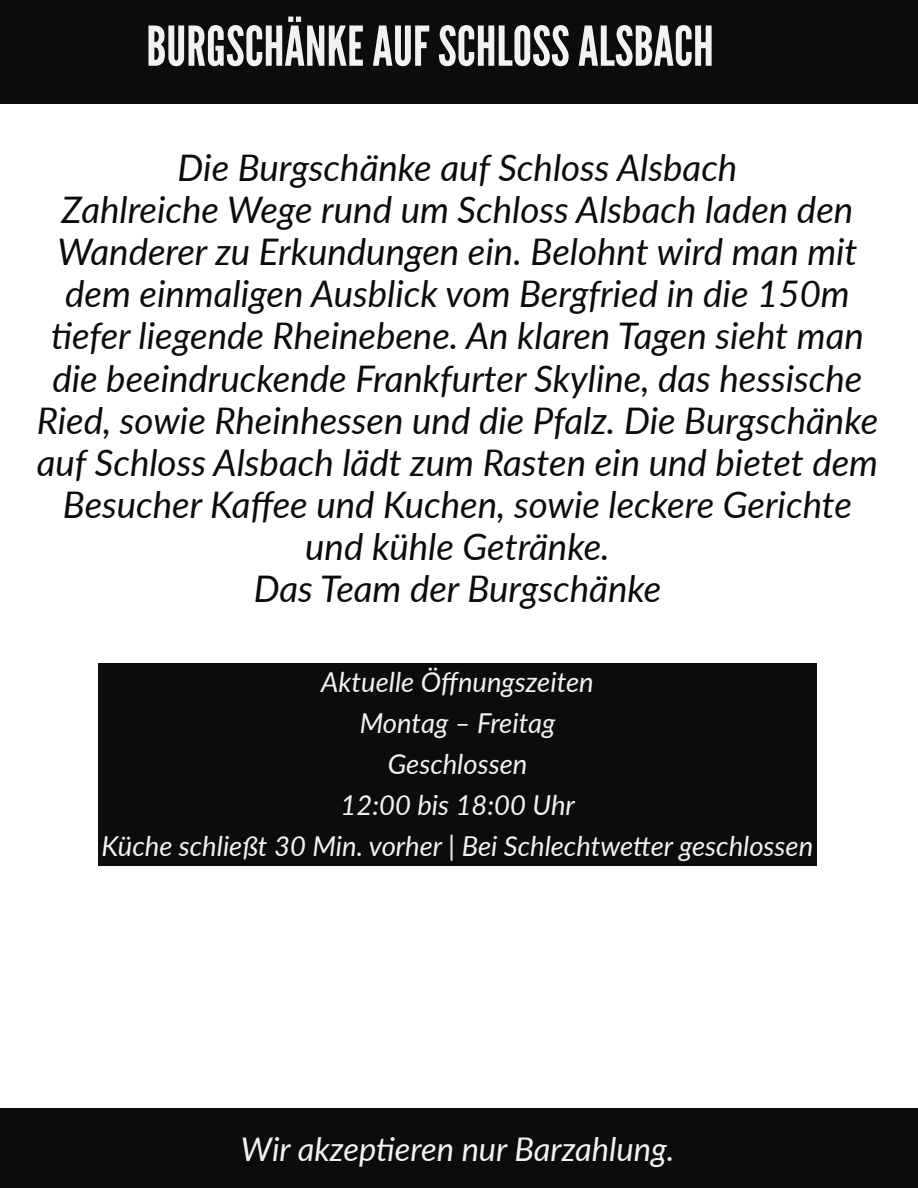
<style>
.page{position:relative;width:918px;height:1188px;background:#fff}
.page>*{position:absolute;margin:0;border:0;box-sizing:border-box;transform-origin:0 0}
.t1{font:54.75px "League Gothic";color:#f2f2f2}
.t2{font:italic 36.6px/42.2px "Lato";color:#0d0c0a;text-align:center}
.t3{font:italic 32.7px "Lato";color:#f2f2f2}
.t4{font:italic 27.45px/41.1px "Lato";color:#f2f2f2;text-align:center}
</style>
<div class="page">
<div style="left:0;top:0;width:918px;height:104px;background:#0d0c0a"></div>
<div style="left:0;top:1108px;width:918px;height:80px;background:#0d0c0a"></div>
<div style="left:98px;top:664px;width:718px;height:202px;background:#0d0c0a"></div>
<h1 class="t1" style="left:146px;top:14px;width:569px">BURGSCHÄNKE AUF SCHLOSS ALSBACH</h1>
<p class="t2" style="left:37px;top:145px;width:843px">Die Burgschänke auf Schloss Alsbach<br>Zahlreiche Wege rund um Schloss Alsbach laden den Wanderer zu Erkundungen ein. Belohnt wird man mit dem einmaligen Ausblick vom Bergfried in die 150m tiefer liegende Rheinebene. An klaren Tagen sieht man die beeindruckende Frankfurter Skyline, das hessische Ried, sowie Rheinhessen und die Pfalz. Die Burgschänke auf Schloss Alsbach lädt zum Rasten ein und bietet dem Besucher Kaffee und Kuchen, sowie leckere Gerichte und kühle Getränke.<br>Das Team der Burgschänke</p>
<p class="t4" style="left:102px;top:660px;width:713px">Aktuelle Öffnungszeiten<br>Montag – Freitag<br>Geschlossen<br>12:00 bis 18:00 Uhr<br>Küche schließt 30 Min. vorher | Bei Schlechtwetter geschlossen</p>
<p class="t3" style="left:241px;top:1125px;width:435px">Wir akzeptieren nur Barzahlung.</p>
</div>
